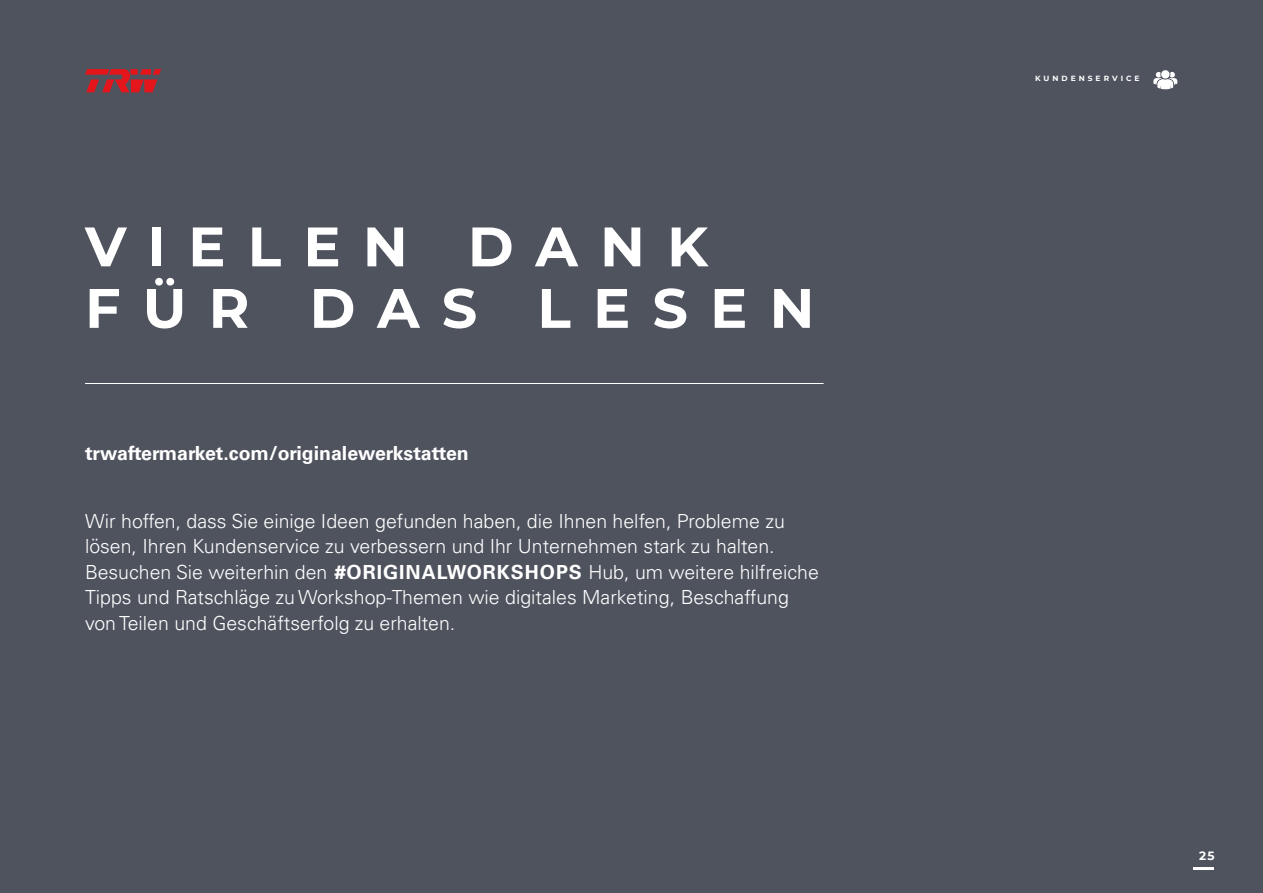
<style>
.page{position:relative;width:1263px;height:893px;background:#4f535e}
.page>*{position:absolute;margin:0;border:0;box-sizing:border-box;transform-origin:0 0}
.t1{font:700 55.5px/61.5px "Montserrat";letter-spacing:.4em;color:#fff}
.t2{font:300 19.5px/25.5px "Univers LT Pro 45";color:#fff}
.t3{font:700 19.5px "Univers LT Pro 65";color:#fff}
.t4{font:700 12px "Montserrat";color:#fff}
.t5{font:700 7.5px "Montserrat";letter-spacing:.4em;color:#fff}
.s1{font-family:"Univers LT Pro 65";font-weight:700}
</style>
<div class="page">
<svg style="left:1153px;top:70px;width:24px;height:19px"></svg>
<svg style="left:85px;top:69px;width:76px;height:23px"></svg>
<hr style="left:1194px;top:867px;width:20px;height:2px;background:#fff">
<hr style="left:85px;top:383px;width:738px;height:1px;background:#fff">
<h1 class="t1" style="left:85px;top:213px;width:731px">VIELEN DANK<br>FÜR DAS LESEN</h1>
<p class="t3" style="left:85px;top:439px;width:385px">trwaftermarket.com/originalewerkstatten</p>
<p class="t2" style="left:85px;top:507px;width:735px">Wir hoffen, dass Sie einige Ideen gefunden haben, die Ihnen helfen, Probleme zu lösen, Ihren Kundenservice zu verbessern und Ihr Unternehmen stark zu halten.<br>Besuchen Sie weiterhin den <span class="s1">#ORIGINALWORKSHOPS</span> Hub, um weitere hilfreiche Tipps und Ratschläge zu Workshop-Themen wie digitales Marketing, Beschaffung von Teilen und Geschäftserfolg zu erhalten.</p>
<p class="t5" style="left:1035px;top:73px;width:106px">KUNDENSERVICE</p>
<p class="t4" style="left:1199px;top:847px;width:17px">25</p>
</div>
